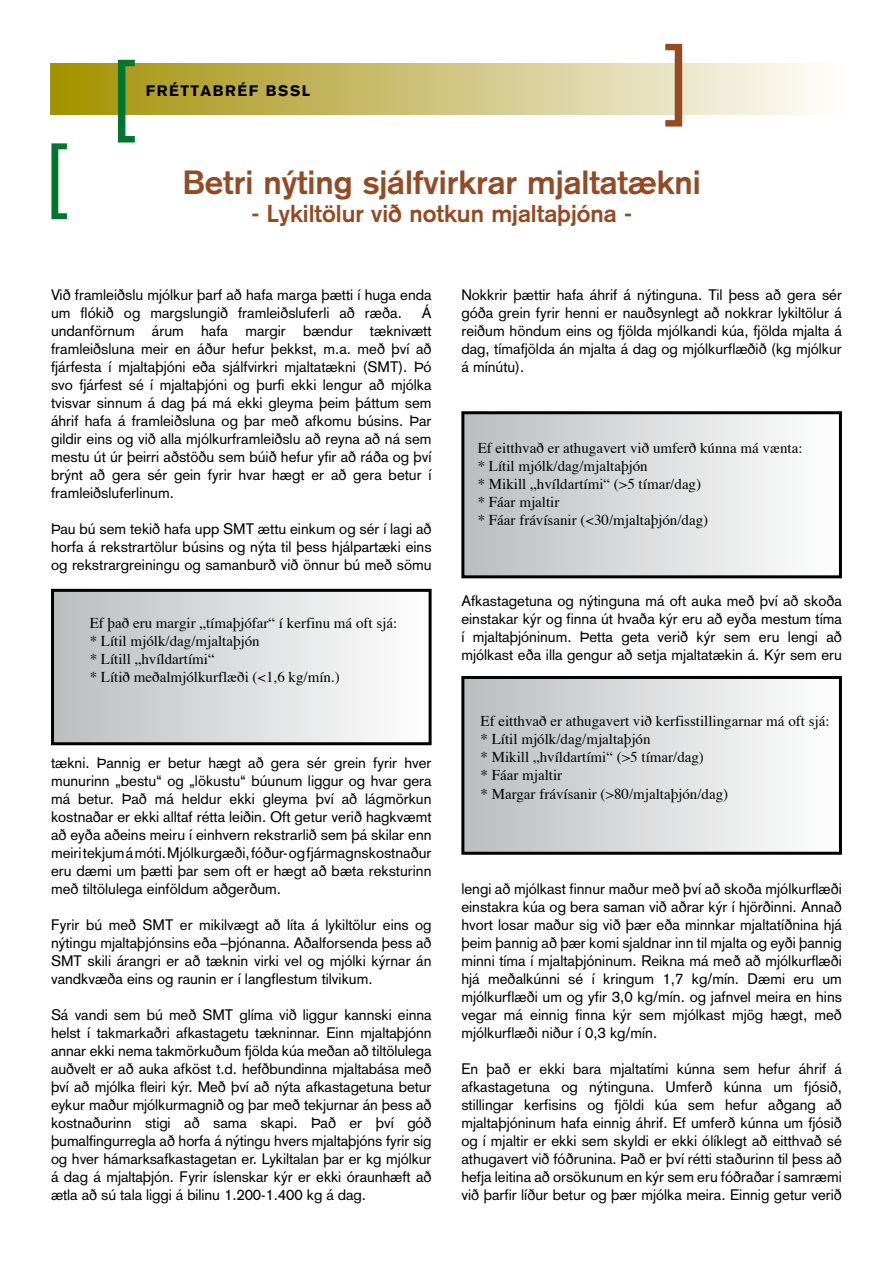
<style>
.page{position:relative;width:893px;height:1263px;background:#fff}
.page>*{position:absolute;margin:0;border:0;box-sizing:border-box;transform-origin:0 0}
.t1{font:90px "Helvetica";color:#00752e}
.t2{font:82.5px "Helvetica";color:#00752e}
.t3{font:700 33px "Akzidenz Grotesk";color:#944b24}
.t4{font:700 24px "Akzidenz Grotesk";color:#944b24}
.t5{font:15px/18px "Akzidenz Grotesk";color:#000;text-align:justify}
.t6{font:15px/18px "Times";color:#000}
.t7{font:900 15px "Akzidenz Grotesk";letter-spacing:.1em;color:#000}
</style>
<div class="page">
<div style="left:51px;top:64px;width:791px;height:51px;background:linear-gradient(to right,#a39004,#fffdfe)"></div>
<div style="left:463px;top:413px;width:377px;height:164px;background:linear-gradient(to right,#bcbdbf,#fff)"></div>
<div style="left:461px;top:411px;width:381px;height:167px;border:3px solid #000"></div>
<div style="left:463px;top:677px;width:377px;height:176px;background:linear-gradient(to right,#bcbdbf,#fff)"></div>
<div style="left:461px;top:676px;width:381px;height:179px;border:3px solid #000"></div>
<div style="left:53px;top:590px;width:377px;height:154px;background:linear-gradient(to right,#bcbdbf,#fff)"></div>
<div style="left:51px;top:589px;width:381px;height:156px;border:3px solid #000"></div>
<svg style="left:665px;top:63px;width:17px;height:52px"></svg>
<h2 class="t2" style="left:46px;top:103px;width:24px">[</h2>
<h1 class="t1" style="left:112px;top:16px;width:27px">[</h1>
<p class="t7" style="left:146px;top:82px;width:166px">FRÉTTABRÉF BSSL</p>
<h3 class="t3" style="left:183px;top:162px;width:519px">Betri nýting sjálfvirkrar mjaltatækni</h3>
<h3 class="t4" style="left:252px;top:200px;width:382px">- Lykiltölur við notkun mjaltaþjóna -</h3>
<p class="t5" style="left:51px;top:285px;width:382px">Við framleiðslu mjólkur þarf að hafa marga þætti í huga enda um flókið og margslungið framleiðsluferli að ræða.</p>
<p class="t5" style="left:51px;top:303px;width:382px;text-indent:371px">Á undanförnum árum hafa margir bændur tæknivætt framleiðsluna meir en áður hefur þekkst, m.a. með því að fjárfesta í mjaltaþjóni eða sjálfvirkri mjaltatækni (SMT). Þó svo fjárfest sé í mjaltaþjóni og þurfi ekki lengur að mjólka tvisvar sinnum á dag þá má ekki gleyma þeim þáttum sem áhrif hafa á framleiðsluna og þar með afkomu búsins. Þar gildir eins og við alla mjólkurframleiðslu að reyna að ná sem mestu út úr þeirri aðstöðu sem búið hefur yfir að ráða og því brýnt að gera sér gein fyrir hvar hægt er að gera betur í framleiðsluferlinum.</p>
<p class="t5" style="left:51px;top:519px;width:382px">Þau bú sem tekið hafa upp SMT ættu einkum og sér í lagi að horfa á rekstrartölur búsins og nýta til þess hjálpartæki eins og rekstrargreiningu og samanburð við önnur bú með sömu</p>
<p class="t6" style="left:90px;top:613px;width:309px">Ef það eru margir „tímaþjófar“ í kerfinu má oft sjá: * Lítil mjólk/dag/mjaltaþjón<br>* Lítill „hvíldartími“<br>* Lítið meðalmjólkurflæði (&lt;1,6 kg/mín.)</p>
<p class="t5" style="left:51px;top:753px;width:382px">tækni. Þannig er betur hægt að gera sér grein fyrir hver munurinn „bestu“ og „lökustu“ búunum liggur og hvar gera má betur. Það má heldur ekki gleyma því að lágmörkun kostnaðar er ekki alltaf rétta leiðin. Oft getur verið hagkvæmt að eyða aðeins meiru í einhvern rekstrarlið sem þá skilar enn meiri tekjum á móti. Mjólkurgæði, fóður- og fjármagnskostnaður eru dæmi um þætti þar sem oft er hægt að bæta reksturinn með tiltölulega einföldum aðgerðum.</p>
<p class="t5" style="left:51px;top:915px;width:382px">Fyrir bú með SMT er mikilvægt að líta á lykiltölur eins og nýtingu mjaltaþjónsins eða –þjónanna. Aðalforsenda þess að SMT skili árangri er að tæknin virki vel og mjólki kýrnar án vandkvæða eins og raunin er í langflestum tilvikum.</p>
<p class="t5" style="left:51px;top:1005px;width:382px">Sá vandi sem bú með SMT glíma við liggur kannski einna helst í takmarkaðri afkastagetu tækninnar. Einn mjaltaþjónn annar ekki nema takmörkuðum fjölda kúa meðan að tiltölulega auðvelt er að auka afköst t.d. hefðbundinna mjaltabása með því að mjólka fleiri kýr. Með því að nýta afkastagetuna betur eykur maður mjólkurmagnið og þar með tekjurnar án þess að kostnaðurinn stigi að sama skapi. Það er því góð þumalfingurregla að horfa á nýtingu hvers mjaltaþjóns fyrir sig og hver hámarksafkastagetan er. Lykiltalan þar er kg mjólkur á dag á mjaltaþjón. Fyrir íslenskar kýr er ekki óraunhæft að ætla að sú tala liggi á bilinu 1.200-1.400 kg á dag.</p>
<p class="t5" style="left:461px;top:285px;width:382px">Nokkrir þættir hafa áhrif á nýtinguna. Til þess að gera sér góða grein fyrir henni er nauðsynlegt að nokkrar lykiltölur á reiðum höndum eins og fjölda mjólkandi kúa, fjölda mjalta á dag, tímafjölda án mjalta á dag og mjólkurflæðið (kg mjólkur á mínútu).</p>
<p class="t6" style="left:478px;top:437px;width:326px">Ef eitthvað er athugavert við umferð kúnna má vænta: * Lítil mjólk/dag/mjaltaþjón<br>* Mikill „hvíldartími“ (&gt;5 tímar/dag)<br>* Fáar mjaltir<br>* Fáar frávísanir (&lt;30/mjaltaþjón/dag)</p>
<p class="t5" style="left:461px;top:591px;width:382px">Afkastagetuna og nýtinguna má oft auka með því að skoða einstakar kýr og finna út hvaða kýr eru að eyða mestum tíma í mjaltaþjóninum. Þetta geta verið kýr sem eru lengi að mjólkast eða illa gengur að setja mjaltatækin á. Kýr sem eru</p>
<p class="t6" style="left:480px;top:711px;width:351px">Ef eitthvað er athugavert við kerfisstillingarnar má oft sjá: * Lítil mjólk/dag/mjaltaþjón<br>* Mikill „hvíldartími“ (&gt;5 tímar/dag)<br>* Fáar mjaltir<br>* Margar frávísanir (&gt;80/mjaltaþjón/dag)</p>
<p class="t5" style="left:461px;top:879px;width:382px">lengi að mjólkast finnur maður með því að skoða mjólkurflæði einstakra kúa og bera saman við aðrar kýr í hjörðinni. Annað hvort losar maður sig við þær eða minnkar mjaltatíðnina hjá þeim þannig að þær komi sjaldnar inn til mjalta og eyði þannig minni tíma í mjaltaþjóninum. Reikna má með að mjólkurflæði hjá meðalkúnni sé í kringum 1,7 kg/mín. Dæmi eru um mjólkurflæði um og yfir 3,0 kg/mín. og jafnvel meira en hins vegar má einnig finna kýr sem mjólkast mjög hægt, með mjólkurflæði niður í 0,3 kg/mín.</p>
<p class="t5" style="left:461px;top:1059px;width:382px">En það er ekki bara mjaltatími kúnna sem hefur áhrif á afkastagetuna og nýtinguna. Umferð kúnna um fjósið, stillingar kerfisins og fjöldi kúa sem hefur aðgang að mjaltaþjóninum hafa einnig áhrif. Ef umferð kúnna um fjósið og í mjaltir er ekki sem skyldi er ekki ólíklegt að eitthvað sé athugavert við fóðrunina. Það er því rétti staðurinn til þess að hefja leitina að orsökunum en kýr sem eru fóðraðar í samræmi við þarfir líður betur og þær mjólka meira. Einnig getur verið</p>
</div>
